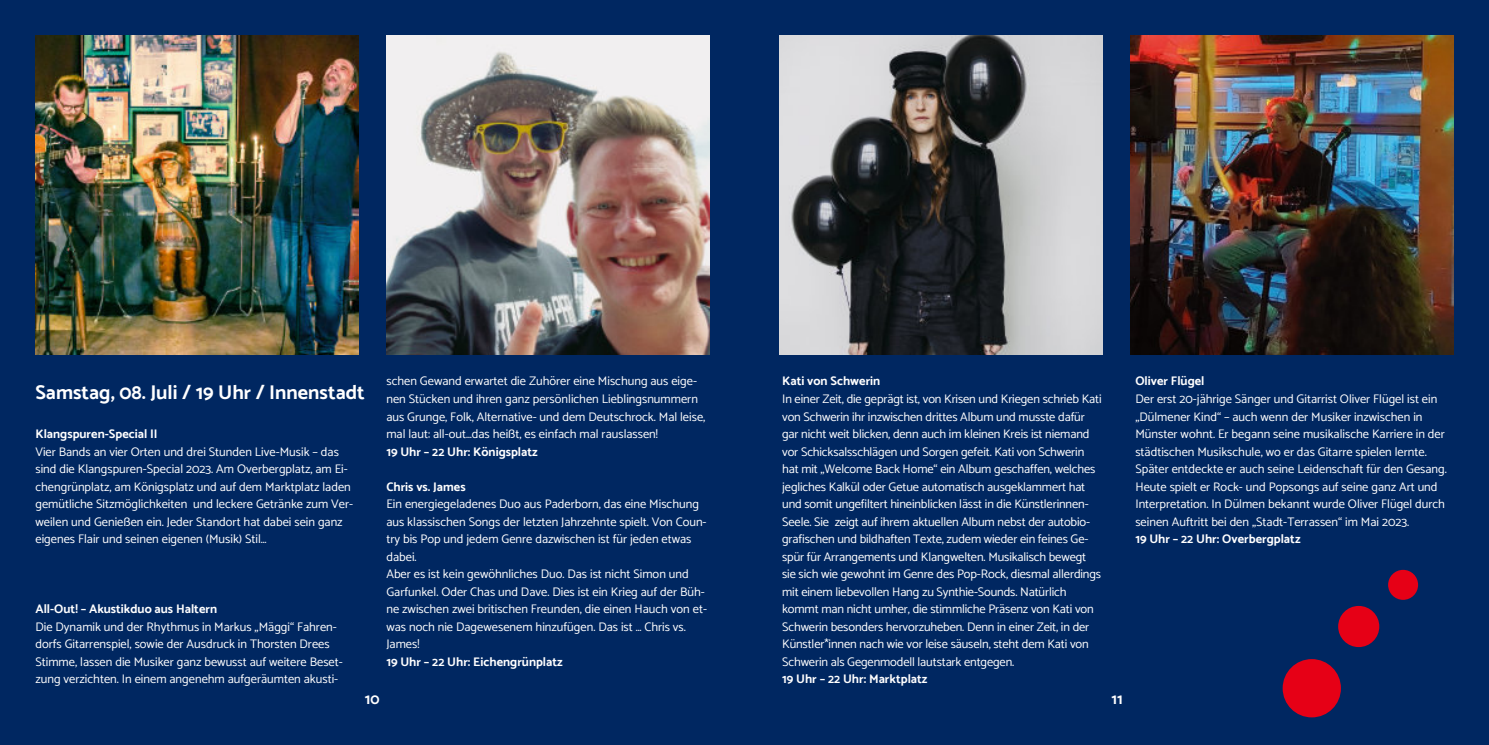
<style>
.page{position:relative;width:1489px;height:745px;background:#fff}
.page>*{position:absolute;margin:0;border:0;box-sizing:border-box;transform-origin:0 0}
.t1{font:700 20px "Catamaran";color:#fff}
.t2{font:700 15px "Catamaran";color:#fff}
.t3{font:12.5px/17.5px "Catamaran";color:#fff}
.t4{font:700 12.5px "Catamaran";color:#fff}
</style>
<div class="page">
<div style="left:744px;top:0;width:744px;height:744px;background:#002761"></div>
<img style="left:780px;top:35px;width:322px;height:319px">
<img style="left:1130px;top:35px;width:323px;height:319px">
<div style="left:0;top:0;width:744px;height:744px;background:#002761"></div>
<img style="left:35px;top:35px;width:323px;height:319px">
<img style="left:386px;top:35px;width:323px;height:319px">
<div style="left:1282px;top:658px;width:58px;height:59px;background:#e60016;border-radius:50%"></div>
<div style="left:1337px;top:605px;width:42px;height:41px;background:#e60016;border-radius:50%"></div>
<div style="left:1387px;top:569px;width:30px;height:30px;background:#e60016;border-radius:50%"></div>
<h1 class="t1" style="left:35px;top:380px;width:331px">Samstag, 08. Juli / 19 Uhr / Innenstadt</h1>
<p class="t4" style="left:35px;top:426px;width:124px">Klangspuren-Special II</p>
<p class="t3" style="left:35px;top:442px;width:319px">Vier Bands an vier Orten und drei Stunden Live-Musik – das sind die Klangspuren-Special 2023. Am Overbergplatz, am Ei&shy;chengrünplatz, am Königsplatz und auf dem Marktplatz laden gemütliche Sitzmöglichkeiten und leckere Getränke zum Ver&shy;weilen und Genießen ein. Jeder Standort hat dabei sein ganz eigenes Flair und seinen eigenen (Musik) Stil…</p>
<p class="t4" style="left:35px;top:601px;width:183px">All-Out! – Akustikduo aus Haltern</p>
<p class="t3" style="left:35px;top:617px;width:309px">Die Dynamik und der Rhythmus in Markus „Mäggi“ Fahren&shy;dorfs Gitarrenspiel, sowie der Ausdruck in Thorsten Drees Stimme, lassen die Musiker ganz bewusst auf weitere Beset&shy;zung verzichten. In einem angenehm aufgeräumten akusti-</p>
<p class="t3" style="left:386px;top:372px;width:320px">schen Gewand erwartet die Zuhörer eine Mischung aus eige&shy;nen Stücken und ihren ganz persönlichen Lieblingsnummern aus Grunge, Folk, Alternative- und dem Deutschrock. Mal leise, mal laut: all-out…das heißt, es einfach mal rauslassen!</p>
<p class="t4" style="left:386px;top:443px;width:153px">19 Uhr – 22 Uhr: Königsplatz</p>
<p class="t4" style="left:386px;top:478px;width:81px">Chris vs. James</p>
<p class="t3" style="left:386px;top:494px;width:322px">Ein energiegeladenes Duo aus Paderborn, das eine Mischung aus klassischen Songs der letzten Jahrzehnte spielt. Von Coun&shy;try bis Pop und jedem Genre dazwischen ist für jeden etwas dabei.<br>Aber es ist kein gewöhnliches Duo. Das ist nicht Simon und Garfunkel. Oder Chas und Dave. Dies ist ein Krieg auf der Büh&shy;ne zwischen zwei britischen Freunden, die einen Hauch von et&shy;was noch nie Dagewesenem hinzufügen. Das ist … Chris vs.<br>James!</p>
<p class="t4" style="left:386px;top:653px;width:178px">19 Uhr – 22 Uhr: Eichengrünplatz</p>
<p class="t4" style="left:782px;top:373px;width:100px">Kati von Schwerin</p>
<p class="t3" style="left:782px;top:389px;width:321px">In einer Zeit, die geprägt ist, von Krisen und Kriegen schrieb Kati von Schwerin ihr inzwischen drittes Album und musste dafür gar nicht weit blicken, denn auch im kleinen Kreis ist niemand vor Schicksalsschlägen und Sorgen gefeit. Kati von Schwerin hat mit „Welcome Back Home“ ein Album geschaffen, welches jegliches Kalkül oder Getue automatisch ausgeklammert hat und somit ungefiltert hineinblicken lässt in die Künstlerinnen-Seele. Sie zeigt auf ihrem aktuellen Album nebst der autobio&shy;grafischen und bildhaften Texte, zudem wieder ein feines Ge&shy;spür für Arrangements und Klangwelten. Musikalisch bewegt sie sich wie gewohnt im Genre des Pop-Rock, diesmal allerdings mit einem liebevollen Hang zu Synthie-Sounds. Natürlich kommt man nicht umher, die stimmliche Präsenz von Kati von Schwerin besonders hervorzuheben. Denn in einer Zeit, in der Künstler*innen nach wie vor leise säuseln, steht dem Kati von Schwerin als Gegenmodell lautstark entgegen.</p>
<p class="t4" style="left:782px;top:671px;width:147px">19 Uhr – 22 Uhr: Marktplatz</p>
<p class="t2" style="left:365px;top:689px;width:16px">10</p>
<p class="t2" style="left:1111px;top:689px;width:13px">11</p>
<p class="t4" style="left:1135px;top:373px;width:71px">Oliver Flügel</p>
<p class="t3" style="left:1135px;top:389px;width:313px">Der erst 20-jährige Sänger und Gitarrist Oliver Flügel ist ein „Dülmener Kind“ – auch wenn der Musiker inzwischen in Münster wohnt. Er begann seine musikalische Karriere in der städtischen Musikschule, wo er das Gitarre spielen lernte.<br>Später entdeckte er auch seine Leidenschaft für den Gesang.<br>Heute spielt er Rock- und Popsongs auf seine ganz Art und Interpretation. In Dülmen bekannt wurde Oliver Flügel durch seinen Auftritt bei den „Stadt-Terrassen“ im Mai 2023.</p>
<p class="t4" style="left:1135px;top:531px;width:167px">19 Uhr – 22 Uhr: Overbergplatz</p>
</div>
